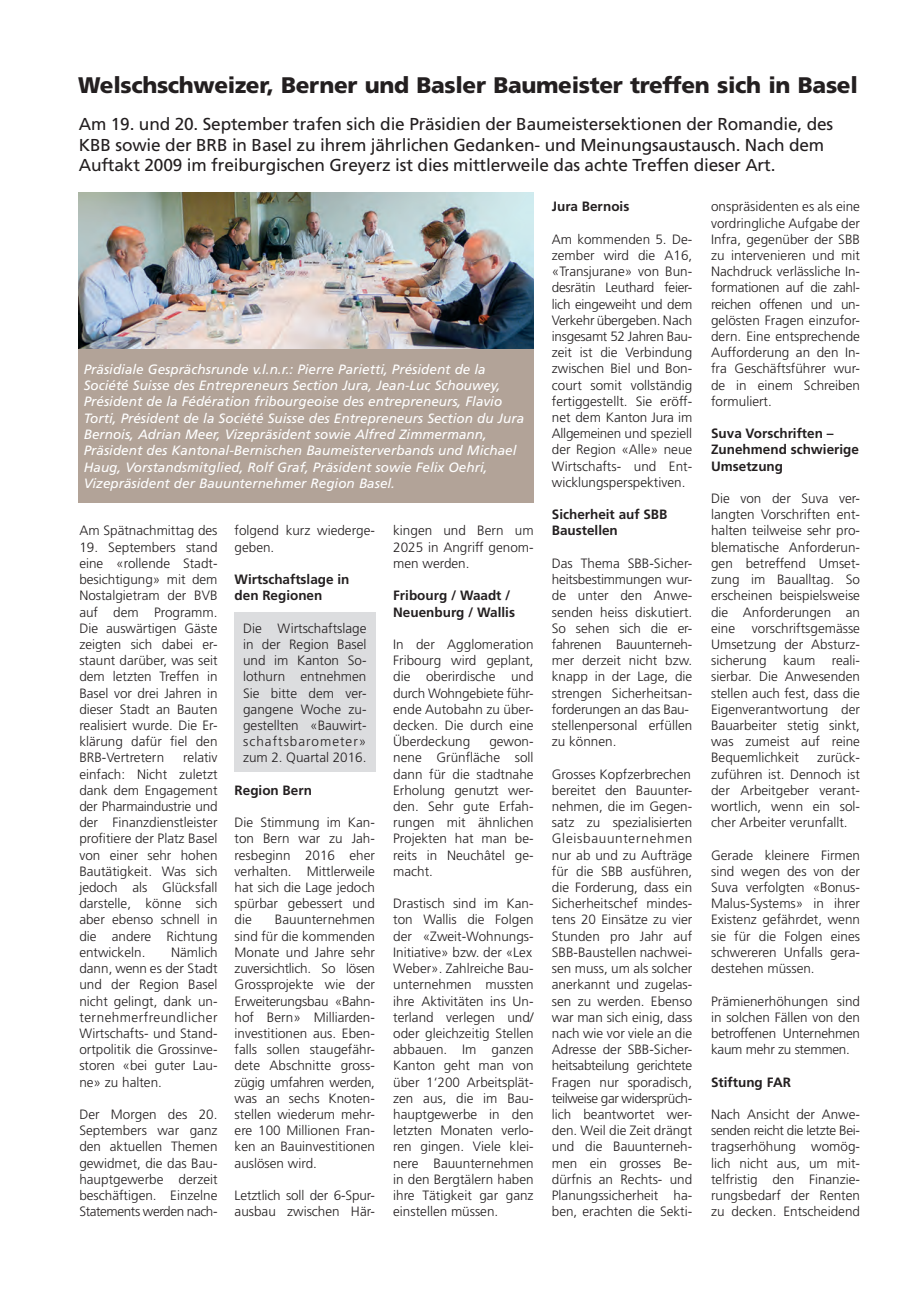
<style>
.page{position:relative;width:919px;height:1289px;background:#fff}
.page>*{position:absolute;margin:0;border:0;box-sizing:border-box;transform-origin:0 0}
.t1{font:900 22.5px "Frutiger";letter-spacing:-.015em;color:#231f20}
.t2{font:17.25px "Frutiger";letter-spacing:-.01em;color:#231f20}
.t3{font:300 13.5px/16.2px "Frutiger";color:#231f20;text-align:justify}
.Text{font:italic 13.5px/16.2px "Frutiger";color:#fff}
.t4{font:700 13.5px/16.2px "Frutiger";color:#231f20}
.t5{font:300 13.5px/16.2px "Frutiger";letter-spacing:-.02em;color:#231f20}
.t6{font:300 13.5px/16.2px "Frutiger";letter-spacing:-.025em;color:#231f20}
.t7{font:300 13.5px "Frutiger";letter-spacing:-.03em;color:#231f20}
</style>
<div class="page">
<div style="left:234px;top:612px;width:141px;height:160px;background:#dcdddf"></div>
<img style="left:78px;top:192px;width:455px;height:158px">
<div style="left:78px;top:350px;width:455px;height:153px;background:#b2a398"></div>
<p class="t1" style="left:78px;top:72px;width:781px">Welschschweizer, Berner und Basler Baumeister treffen sich in Basel</p>
<p class="t2" style="left:79px;top:114px;width:756px">Am 19. und 20. September trafen sich die Präsidien der Baumeistersektionen der Romandie, des</p>
<p class="t2" style="left:79px;top:134px;width:747px">KBB sowie der BRB in Basel zu ihrem jährlichen Gedanken- und Meinungsaustausch. Nach dem</p>
<p class="t2" style="left:79px;top:155px;width:698px">Auftakt 2009 im freiburgischen Greyerz ist dies mittlerweile das achte Treffen dieser Art.</p>
<p class="Text" style="left:84px;top:361px;width:442px">Präsidiale Gesprächsrunde v.l.n.r.: Pierre Parietti, Président de la Société Suisse des Entrepreneurs Section Jura, Jean-Luc Schouwey, Président de la Fédération fribourgeoise des entrepreneurs, Flavio Torti, Président de la Société Suisse des Entrepreneurs Section du Jura Bernois, Adrian Meer, Vizepräsident sowie Alfred Zimmermann, Präsident des Kantonal-Bernischen Baumeisterverbands und Michael Haug, Vorstandsmitglied, Rolf Graf, Präsident sowie Felix Oehri, Vizepräsident der Bauunternehmer Region Basel.</p>
<p class="t3" style="left:79px;top:522px;width:140px">Am Spätnachmittag des</p>
<p class="t3" style="left:79px;top:539px;width:140px">19. Septembers stand eine «rollende Stadt&shy;besichtigung» mit dem Nostalgietram der BVB auf dem Programm.<br>Die auswärtigen Gäste zeigten sich dabei er&shy;staunt darüber, was seit dem letzten Treffen in Basel vor drei Jahren in dieser Stadt an Bauten realisiert wurde. Die Er&shy;klärung dafür fiel den BRB-Vertretern</p>
<p class="t3" style="left:234px;top:522px;width:142px">folgend kurz wiederge&shy;geben.</p>
<p class="t4" style="left:234px;top:571px;width:116px">Wirtschaftslage in den Regionen</p>
<p class="t3" style="left:243px;top:620px;width:125px">Die Wirtschaftslage in der Region Basel und im Kanton So&shy;lothurn entnehmen Sie bitte dem ver&shy;gangene Woche zu&shy;gestellten «Bauwirt&shy;schaftsbarometer» zum 2. Quartal 2016.</p>
<p class="t4" style="left:234px;top:781px;width:79px">Region Bern</p>
<p class="t3" style="left:234px;top:814px;width:142px">Die Stimmung im Kan&shy;ton Bern war zu Jah&shy;resbeginn 2016 eher verhalten. Mittlerweile hat sich die Lage jedoch spürbar gebessert und die</p>
<p class="t3" style="left:393px;top:522px;width:142px">kingen und Bern um 2025 in Angriff genom&shy;men werden.</p>
<p class="t4" style="left:393px;top:587px;width:123px">Fribourg / Waadt /<br>Neuenburg / Wallis</p>
<p class="t3" style="left:393px;top:636px;width:142px">In der Agglomeration Fribourg wird geplant, die oberirdische und durch Wohngebiete führ-</p>
<p class="t3" style="left:393px;top:701px;width:142px">ende Autobahn zu über&shy;decken. Die durch eine Überdeckung</p>
<p class="t3" style="left:393px;top:733px;width:142px;text-indent:96px">gewon&shy;nene Grünfläche soll dann für die stadtnahe Erholung genutzt wer&shy;den. Sehr gute Erfah&shy;rungen mit ähnlichen Projekten hat man be&shy;reits in Neuchâtel ge&shy;macht.</p>
<p class="t3" style="left:393px;top:895px;width:142px">Drastisch sind im Kan&shy;ton Wallis die Folgen der «Zweit-Wohnungs-Initiative» bzw. der «Lex</p>
<p class="t3" style="left:393px;top:960px;width:142px">Weber». Zahlreiche Bau&shy;unternehmen mussten ihre Aktivitäten ins Un&shy;terland verlegen und/ oder gleichzeitig Stellen abbauen. Im ganzen Kanton geht man von über 1‘200 Arbeitsplät&shy;zen aus, die im Bau&shy;hauptgewerbe in den letzten Monaten verlo&shy;ren gingen. Viele klei&shy;nere Bauunternehmen in den Bergtälern haben ihre Tätigkeit gar ganz einstellen müssen.</p>
<p class="t3" style="left:79px;top:749px;width:140px;text-indent:104px">relativ einfach: Nicht zuletzt dank dem Engagement der Pharmaindustrie und der Finanzdienstleister profitiere der Platz Basel von einer sehr hohen Bautätigkeit. Was sich jedoch als Glücksfall darstelle, könne sich aber ebenso schnell in die andere Richtung entwickeln.</p>
<p class="t3" style="left:234px;top:911px;width:142px;text-indent:40px">Bauunternehmen sind für die kommenden Monate und Jahre sehr</p>
<p class="t5" style="left:234px;top:960px;width:142px">zuversichtlich. So lösen</p>
<p class="t3" style="left:234px;top:976px;width:142px">Grossprojekte wie der</p>
<p class="t3" style="left:234px;top:992px;width:142px">Erweiterungsbau «Bahn&shy;hof Bern» Milliarden&shy;investitionen aus. Eben-</p>
<p class="t3" style="left:234px;top:1041px;width:142px">falls sollen staugefähr-</p>
<p class="t3" style="left:234px;top:1057px;width:142px">dete Abschnitte gross&shy;zügig umfahren werden, was an sechs Knoten&shy;stellen wiederum mehr-</p>
<p class="t3" style="left:234px;top:1122px;width:142px">ere 100 Millionen Fran&shy;ken an Bauinvestitionen auslösen wird.</p>
<p class="t3" style="left:234px;top:1187px;width:142px">Letztlich soll der 6-Spur&shy;ausbau zwischen Här-</p>
<p class="t3" style="left:171px;top:944px;width:48px">Nämlich</p>
<p class="t3" style="left:79px;top:960px;width:140px">dann, wenn es der Stadt und der Region Basel nicht gelingt, dank un&shy;ternehmerfreundlicher Wirtschafts- und Stand&shy;ortpolitik die Grossinve&shy;storen «bei guter Lau&shy;ne» zu halten.</p>
<p class="t3" style="left:79px;top:1106px;width:140px">Der Morgen des 20.<br>Septembers war ganz den aktuellen Themen gewidmet, die das Bau&shy;hauptgewerbe derzeit beschäftigen. Einzelne</p>
<p class="t7" style="left:79px;top:1203px;width:140px">Statements werden nach-</p>
<p class="t4" style="left:552px;top:198px;width:79px">Jura Bernois</p>
<p class="t3" style="left:552px;top:231px;width:142px">Am kommenden 5. De&shy;zember wird die A16, «Transjurane» von Bun&shy;desrätin Leuthard feier&shy;lich eingeweiht und dem Verkehr übergeben. Nach insgesamt 52 Jahren Bau&shy;zeit ist die Verbindung zwischen Biel und Bon&shy;court somit vollständig fertiggestellt. Sie eröff&shy;net dem Kanton Jura im Allgemeinen und speziell der Region «Alle» neue Wirtschafts- und Ent&shy;wicklungsperspektiven.</p>
<p class="t4" style="left:552px;top:506px;width:117px">Sicherheit auf SBB<br>Baustellen</p>
<p class="t3" style="left:552px;top:555px;width:142px">Das Thema SBB-Sicher&shy;heitsbestimmungen wur-</p>
<p class="t3" style="left:552px;top:587px;width:142px">de unter den Anwe&shy;senden heiss diskutiert.</p>
<p class="t3" style="left:552px;top:620px;width:142px">So sehen sich die er&shy;fahrenen Bauunterneh&shy;mer derzeit nicht bzw. knapp in der Lage, die strengen Sicherheitsan&shy;forderungen an das Bau-</p>
<p class="t3" style="left:552px;top:717px;width:142px">stellenpersonal erfüllen</p>
<p class="t3" style="left:552px;top:733px;width:66px">zu können.</p>
<p class="t3" style="left:552px;top:765px;width:141px">Grosses Kopfzerbrechen</p>
<p class="t3" style="left:552px;top:782px;width:142px">bereitet den Bauunter&shy;nehmen, die im Gegen&shy;satz zu spezialisierten Gleisbauunternehmen nur ab und zu Aufträge für die SBB ausführen, die Forderung, dass ein Sicherheitschef mindes&shy;tens 20 Einsätze zu vier Stunden pro Jahr auf SBB-Baustellen nachwei&shy;sen muss, um als solcher anerkannt und zugelas&shy;sen zu werden. Ebenso war man sich einig, dass nach wie vor viele an die Adresse der SBB-Sicher&shy;heitsabteilung gerichtete Fragen nur sporadisch, teilweise gar widersprüch-</p>
<p class="t3" style="left:552px;top:1106px;width:142px">lich beantwortet wer&shy;den. Weil die Zeit drängt und die Bauunterneh&shy;men ein grosses Be&shy;dürfnis an Rechts- und Planungssicherheit ha&shy;ben, erachten die Sekti-</p>
<p class="t3" style="left:711px;top:198px;width:150px">onspräsidenten es als eine vordringliche Aufgabe der Infra, gegenüber der SBB zu intervenieren und mit Nachdruck verlässliche In-</p>
<p class="t5" style="left:711px;top:279px;width:150px">formationen auf die zahl&shy;reichen offenen und un-</p>
<p class="t3" style="left:711px;top:312px;width:150px">gelösten Fragen einzufor&shy;dern. Eine entsprechende Aufforderung an den In&shy;fra Geschäftsführer wur&shy;de in einem Schreiben formuliert.</p>
<p class="t4" style="left:711px;top:425px;width:149px">Suva Vorschriften –<br>Zunehmend schwierige<br>Umsetzung</p>
<p class="t3" style="left:711px;top:490px;width:150px">Die von der Suva ver&shy;langten Vorschriften ent-</p>
<p class="t3" style="left:711px;top:522px;width:150px">halten teilweise sehr pro&shy;blematische Anforderun&shy;gen betreffend Umset&shy;zung im Baualltag. So erscheinen beispielsweise die Anforderungen an eine vorschriftsgemässe Umsetzung der Absturz&shy;sicherung kaum reali&shy;sierbar. Die Anwesenden stellen auch fest, dass die Eigenverantwortung der Bauarbeiter stetig sinkt, was zumeist auf reine Bequemlichkeit</p>
<p class="t3" style="left:711px;top:749px;width:150px;text-indent:106px">zurück&shy;zuführen ist. Dennoch ist der Arbeitgeber verant&shy;wortlich, wenn ein sol&shy;cher Arbeiter verunfallt.</p>
<p class="t3" style="left:711px;top:846px;width:150px">Gerade kleinere Firmen sind wegen des von der Suva verfolgten «Bonus-Malus-Systems» in ihrer Existenz gefährdet, wenn sie für die Folgen eines schwereren Unfalls gera&shy;destehen müssen.</p>
<p class="t3" style="left:711px;top:992px;width:150px">Prämienerhöhungen sind in solchen Fällen von den betroffenen Unternehmen kaum mehr zu stemmen.</p>
<p class="t4" style="left:711px;top:1073px;width:81px">Stiftung FAR</p>
<p class="t6" style="left:711px;top:1106px;width:150px">Nach Ansicht der Anwe&shy;senden reicht die letzte Bei-</p>
<p class="t3" style="left:711px;top:1138px;width:150px">tragserhöhung womög-</p>
<p class="t3" style="left:711px;top:1154px;width:150px">lich nicht aus, um mit&shy;telfristig den Finanzie&shy;rungsbedarf der Renten zu decken. Entscheidend</p>
</div>
